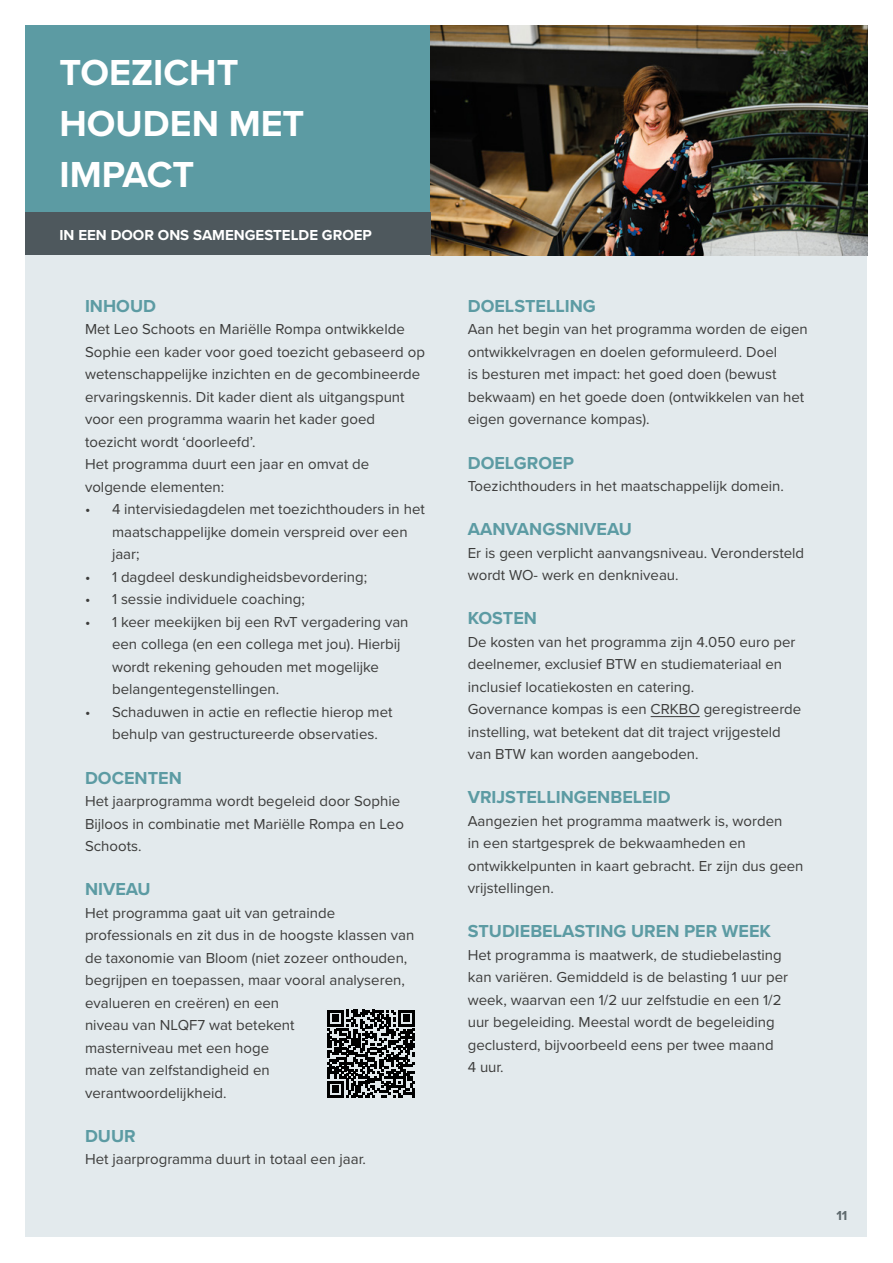
<style>
.page{position:relative;width:893px;height:1263px;background:#fff}
.page>*{position:absolute;margin:0;border:0;box-sizing:border-box;transform-origin:0 0}
.t1{font:700 37.5px/51px "Proxima Nova";color:#fff}
.t2{font:700 18px "Proxima Nova";color:#5c9ba3}
.t3{font:15px/22.5px "Proxima Nova";color:#3c3c3b}
.t4{font:700 15px "Proxima Nova";color:#fff}
.t5{font:700 13.5px "Proxima Nova";color:#5f6a6e}
</style>
<div class="page">
<div style="left:26px;top:26px;width:841px;height:1211px;background:#e3eaed"></div>
<hr style="left:651px;top:716px;width:49px;height:1px;background:#3c3c3b">
<div style="left:26px;top:26px;width:405px;height:191px;background:#5c9ba3"></div>
<img style="left:431px;top:26px;width:436px;height:229px">
<div style="left:26px;top:213px;width:405px;height:42px;background:#4e585d"></div>
<svg style="left:327px;top:1010px;width:88px;height:87px"></svg>
<h1 class="t1" style="left:60px;top:46px;width:246px">TOEZICHT<br>HOUDEN MET<br>IMPACT</h1>
<p class="t4" style="left:60px;top:224px;width:314px">IN EEN DOOR ONS SAMENGESTELDE GROEP</p>
<p class="t2" style="left:85px;top:292px;width:73px">INHOUD</p>
<p class="t3" style="left:85px;top:317px;width:341px">Met Leo Schoots en Mariëlle Rompa ontwikkelde Sophie een kader voor goed toezicht gebaseerd op wetenschappelijke inzichten en de gecombineerde ervaringskennis. Dit kader dient als uitgangspunt voor een programma waarin het kader goed toezicht wordt ‘doorleefd’.<br>Het programma duurt een jaar en omvat de volgende elementen:</p>
<p class="t3" style="left:112px;top:497px;width:314px;text-indent:-27px">• 4 intervisiedagdelen met toezichthouders in het maatschappelijke domein verspreid over een jaar;</p>
<p class="t3" style="left:85px;top:565px;width:284px">• 1 dagdeel deskundigheidsbevordering;</p>
<p class="t3" style="left:85px;top:587px;width:221px">• 1 sessie individuele coaching;</p>
<p class="t3" style="left:112px;top:610px;width:298px;text-indent:-27px">• 1 keer meekijken bij een RvT vergadering van een collega (en een collega met jou). Hierbij wordt rekening gehouden met mogelijke belangentegenstellingen.</p>
<p class="t3" style="left:112px;top:700px;width:282px;text-indent:-27px">• Schaduwen in actie en reflectie hierop met behulp van gestructureerde observaties.</p>
<p class="t2" style="left:85px;top:764px;width:98px">DOCENTEN</p>
<p class="t3" style="left:85px;top:789px;width:320px">Het jaarprogramma wordt begeleid door Sophie<br>Bijloos in combinatie met Mariëlle Rompa en Leo<br>Schoots.</p>
<p class="t2" style="left:85px;top:876px;width:67px">NIVEAU</p>
<p class="t3" style="left:85px;top:901px;width:331px">Het programma gaat uit van getrainde professionals en zit dus in de hoogste klassen van de taxonomie van Bloom (niet zozeer onthouden, begrijpen en toepassen, maar vooral analyseren, evalueren en creëren) en een<br>niveau van NLQF7 wat betekent<br>masterniveau met een hoge<br>mate van zelfstandigheid en verantwoordelijkheid.</p>
<p class="t2" style="left:85px;top:1122px;width:52px">DUUR</p>
<p class="t3" style="left:85px;top:1147px;width:282px">Het jaarprogramma duurt in totaal een jaar.</p>
<p class="t2" style="left:468px;top:292px;width:130px">DOELSTELLING</p>
<p class="t3" style="left:468px;top:317px;width:341px">Aan het begin van het programma worden de eigen ontwikkelvragen en doelen geformuleerd. Doel<br>is besturen met impact: het goed doen (bewust bekwaam) en het goede doen (ontwikkelen van het eigen governance kompas).</p>
<p class="t2" style="left:468px;top:449px;width:108px">DOELGROEP</p>
<p class="t3" style="left:468px;top:474px;width:318px">Toezichthouders in het maatschappelijk domein.</p>
<p class="t2" style="left:468px;top:516px;width:166px">AANVANGSNIVEAU</p>
<p class="t3" style="left:468px;top:541px;width:338px">Er is geen verplicht aanvangsniveau. Verondersteld wordt WO- werk en denkniveau.</p>
<p class="t2" style="left:468px;top:605px;width:71px">KOSTEN</p>
<p class="t3" style="left:468px;top:630px;width:335px">De kosten van het programma zijn 4.050 euro per deelnemer, exclusief BTW en studiemateriaal en inclusief locatiekosten en catering.<br>Governance kompas is een CRKBO geregistreerde instelling, wat betekent dat dit traject vrijgesteld van BTW kan worden aangeboden.</p>
<p class="t2" style="left:468px;top:784px;width:204px">VRIJSTELLINGENBELEID</p>
<p class="t3" style="left:468px;top:809px;width:337px">Aangezien het programma maatwerk is, worden<br>in een startgesprek de bekwaamheden en ontwikkelpunten in kaart gebracht. Er zijn dus geen vrijstellingen.</p>
<p class="t2" style="left:468px;top:918px;width:305px">STUDIEBELASTING UREN PER WEEK</p>
<p class="t3" style="left:468px;top:943px;width:322px">Het programma is maatwerk, de studiebelasting kan variëren. Gemiddeld is de belasting 1 uur per week, waarvan een 1/2 uur zelfstudie en een 1/2 uur begeleiding. Meestal wordt de begeleiding geclusterd, bijvoorbeeld eens per twee maand<br>4 uur.</p>
<p class="t5" style="left:836px;top:1205px;width:13px">11</p>
</div>
